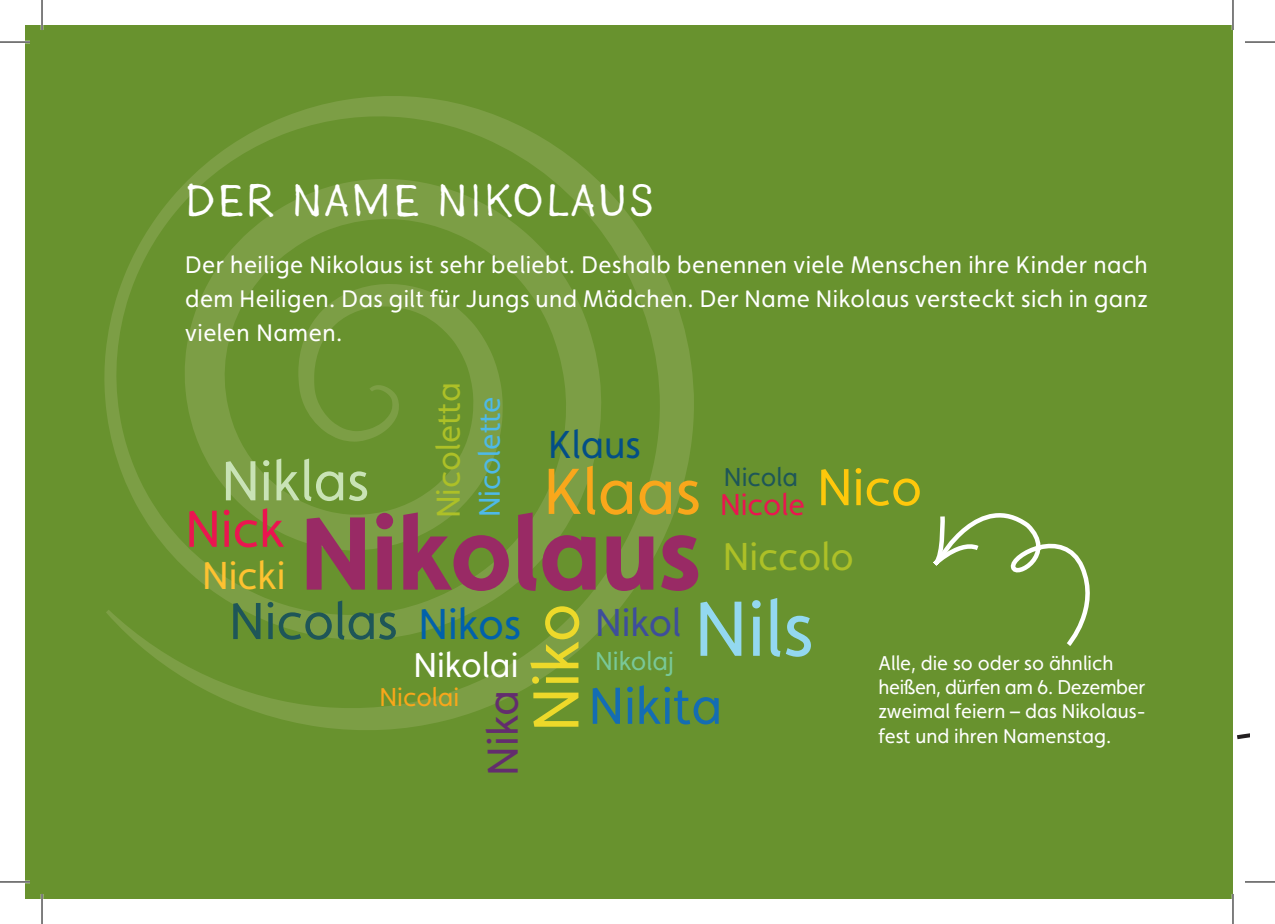
<style>
.page{position:relative;width:1275px;height:924px;background:#fff}
.page>*{position:absolute;margin:0;border:0;box-sizing:border-box;transform-origin:0 0}
.t1{font:700 104px "Faricy New";color:#992a65}
.t2{font:78px "Faricy New";color:#93d8f0}
.t3{font:65px "Faricy New";color:#f9a71b}
.t4{font:65px "Faricy New";color:#edd92a}
.t5{font:56.4px "Faricy New";color:#c9e3b6}
.t6{font:52px "Faricy New";color:#1e5658}
.t7{font:52px "Faricy New";color:#146db3}
.t8{font:52px "Faricy New";color:#fec80b}
.t9{font:52px "Faricy New";color:#ea1550}
.t10{font:48px "Goodlife Sans";color:#fff}
.t11{font:43.4px "Faricy New";color:#0161ab}
.t12{font:43.4px "Faricy New";color:#632d6e}
.t13{font:39px "Faricy New";color:#adc027}
.t14{font:39px "Faricy New";color:#034e87}
.t15{font:39px "Faricy New";color:#3e4e9b}
.t16{font:39px "Faricy New";color:#fec231}
.t17{font:34.6px "Faricy New";color:#fff}
.t18{font:33.2px "Faricy New";color:#adc027}
.t19{font:30.4px "Faricy New";color:#ea1550}
.t20{font:29.8px "Faricy New";color:#4eb9e8}
.t21{font:26px "Faricy New";color:#f9a71b}
.t22{font:26px "Faricy New";color:#79c898}
.t23{font:26px "Faricy New";color:#1e5658}
.t24{font:24px/34px "Faricy New";letter-spacing:.02em;color:#fff;text-align:justify}
.t25{font:20px/24px "Faricy New";color:#fff}
</style>
<div class="page">
<div style="left:25px;top:25px;width:1208px;height:873px;background:#68922e"></div>
<svg style="left:104px;top:96px;width:590px;height:634px"></svg>
<svg style="left:1237px;top:733px;width:13px;height:7px"></svg>
<svg style="left:933px;top:513px;width:157px;height:133px"></svg>
<hr style="left:0;top:41px;width:30px;height:2px;background:#fff">
<hr style="left:0;top:880px;width:30px;height:2px;background:#fff">
<hr style="left:41px;top:0;width:2px;height:30px;background:#fff">
<hr style="left:41px;top:893px;width:2px;height:30px;background:#fff">
<hr style="left:1231px;top:0;width:3px;height:30px;background:#fff">
<hr style="left:1231px;top:893px;width:3px;height:30px;background:#fff">
<hr style="left:0;top:42px;width:30px;height:1px;background:#000">
<hr style="left:1245px;top:42px;width:30px;height:1px;background:#000">
<hr style="left:0;top:881px;width:30px;height:1px;background:#000">
<hr style="left:1245px;top:881px;width:30px;height:1px;background:#000">
<hr style="left:42px;top:0;width:1px;height:30px;background:#000">
<hr style="left:42px;top:893px;width:1px;height:30px;background:#000">
<hr style="left:1232px;top:0;width:1px;height:30px;background:#000">
<hr style="left:1232px;top:893px;width:1px;height:30px;background:#000">
<p class="t10" style="left:184px;top:174px;width:473px">DER NAME NIKOLAUS</p>
<p class="t24" style="left:185px;top:247px;width:964px">Der heilige Nikolaus ist sehr beliebt. Deshalb benennen viele Menschen ihre Kinder nach dem Heiligen. Das gilt für Jungs und Mädchen. Der Name Nikolaus versteckt sich in ganz vielen Namen.</p>
<p class="t18" style="left:429px;top:518px;width:137px;rotate:-90deg">Nicoletta</p>
<p class="t20" style="left:472px;top:517px;width:122px;rotate:-90deg">Nicolette</p>
<p class="t14" style="left:548px;top:422px;width:94px">Klaus</p>
<p class="t5" style="left:221px;top:447px;width:149px">Niklas</p>
<p class="t3" style="left:543px;top:453px;width:159px">Klaas</p>
<p class="t9" style="left:185px;top:498px;width:101px">Nick</p>
<p class="t1" style="left:300px;top:490px;width:402px">Nikolaus</p>
<p class="t16" style="left:202px;top:552px;width:85px">Nicki</p>
<p class="t23" style="left:724px;top:461px;width:76px">Nicola</p>
<p class="t19" style="left:720px;top:486px;width:86px">Nicole</p>
<p class="t8" style="left:817px;top:456px;width:107px">Nico</p>
<p class="t13" style="left:722px;top:533px;width:133px">Niccolo</p>
<p class="t6" style="left:229px;top:590px;width:170px">Nicolas</p>
<p class="t11" style="left:418px;top:598px;width:104px">Nikos</p>
<p class="t17" style="left:413px;top:644px;width:107px">Nikolai</p>
<p class="t21" style="left:379px;top:681px;width:81px">Nicolai</p>
<p class="t12" style="left:477px;top:775px;width:87px;rotate:-90deg">Nika</p>
<p class="t4" style="left:518px;top:731px;width:130px;rotate:-90deg">Niko</p>
<p class="t15" style="left:595px;top:599px;width:88px">Nikol</p>
<p class="t22" style="left:595px;top:646px;width:80px">Nikolaj</p>
<p class="t2" style="left:694px;top:583px;width:121px">Nils</p>
<p class="t7" style="left:588px;top:675px;width:135px">Nikita</p>
<p class="t25" style="left:878px;top:651px;width:269px">Alle, die so oder so ähnlich heißen, dürfen am 6. Dezember zweimal feiern – das Nikolaus&shy;fest und ihren Namenstag.</p>
</div>
